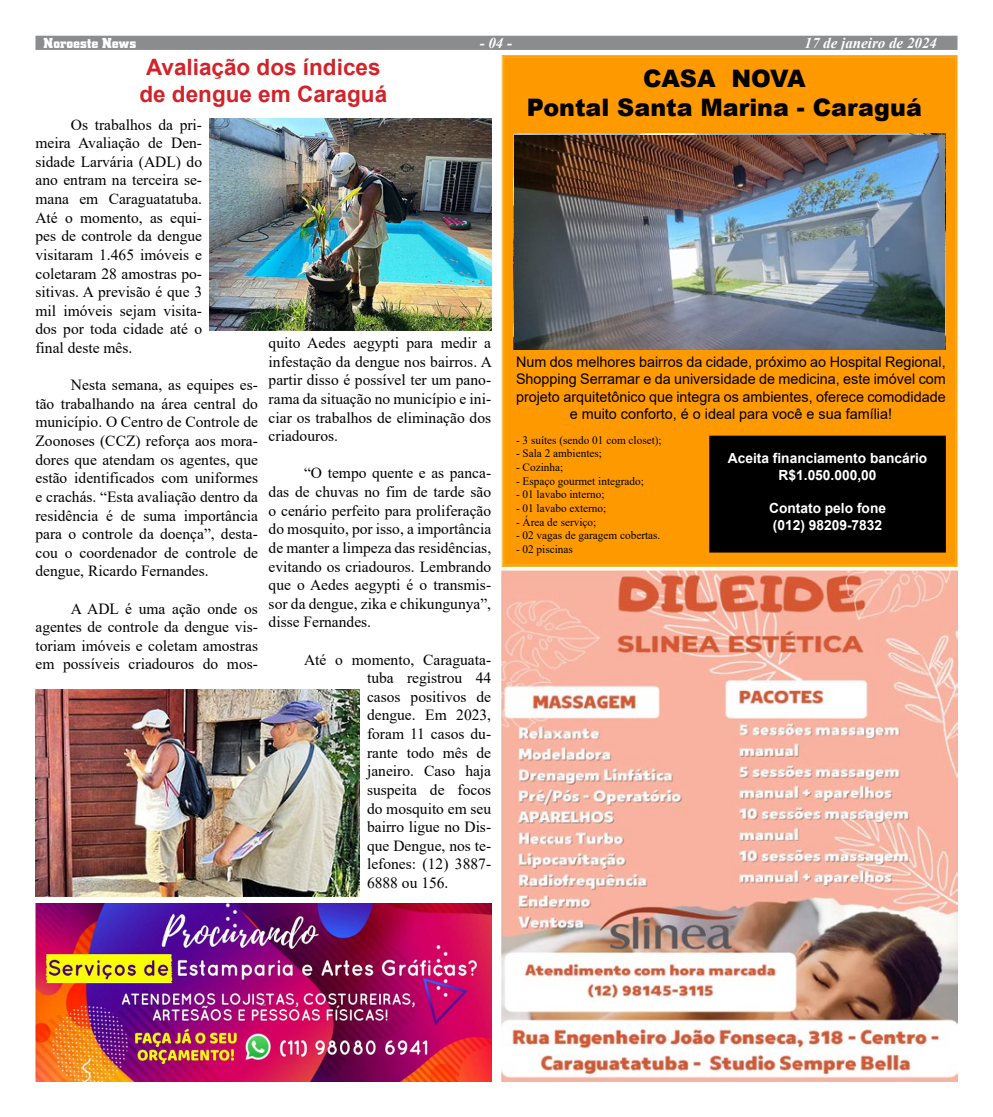
<style>
.page{position:relative;width:993px;height:1117px;background:#fff}
.page>*{position:absolute;margin:0;border:0;box-sizing:border-box;transform-origin:0 0}
.t1{font:900 24.12px/28.9px "Arial";color:#000;text-align:center}
.t2{font:700 22.5px/27px "Arial";color:#d2232a}
.t3{font:15.5px/18.6px "Times New Roman";color:#000;text-align:justify}
.t4{font:italic 700 15px "Times New Roman";color:#fff}
.t5{font:700 15px "City D";letter-spacing:.005em;color:#fff}
.t6{font:14.62px/17.5px "Arial";color:#000;text-align:center}
.t7{font:700 14px/16.8px "Arial";color:#fff;text-align:center}
.t8{font:11.38px "Times New Roman";color:#000}
</style>
<div class="page">
<div style="left:35px;top:36px;width:922px;height:14px;background:#8a8c8e"></div>
<img style="left:35px;top:903px;width:456px;height:178px">
<img style="left:501px;top:570px;width:456px;height:511px">
<div style="left:501px;top:55px;width:456px;height:512px;background:#f90"></div>
<div style="left:710px;top:437px;width:234px;height:114px;background:#000"></div>
<div style="left:709px;top:435px;width:236px;height:117px;border:2px solid #000"></div>
<img style="left:514px;top:135px;width:430px;height:214px">
<img style="left:209px;top:119px;width:282px;height:211px">
<img style="left:35px;top:689px;width:325px;height:207px">
<p class="t5" style="left:44px;top:34px;width:94px">Noroeste News</p>
<p class="t4" style="left:479px;top:32px;width:34px">- 04 -</p>
<p class="t4" style="left:804px;top:32px;width:134px">17 de janeiro de 2024</p>
<h1 class="t1" style="left:526px;top:63px;width:396px">CASA NOVA<br>Pontal Santa Marina - Caraguá</h1>
<h2 class="t2" style="left:139px;top:54px;width:249px">Avaliação dos índices de dengue em Caraguá</h2>
<p class="t3" style="left:35px;top:115px;width:168px;text-indent:35px">Os trabalhos da pri&shy;meira Avaliação de Den&shy;sidade Larvária (ADL) do ano entram na terceira se&shy;mana em Caraguatatuba.<br>Até o momento, as equi&shy;pes de controle da dengue visitaram 1.465 imóveis e coletaram 28 amostras po&shy;sitivas. A previsão é que 3 mil imóveis sejam visita&shy;dos por toda cidade até o final deste mês.</p>
<p class="t3" style="left:35px;top:375px;width:224px;text-indent:35px">Nesta semana, as equipes es&shy;tão trabalhando na área central do município. O Centro de Controle de Zoonoses (CCZ) reforça aos mora&shy;dores que atendam os agentes, que estão identificados com uniformes e crachás. “Esta avaliação dentro da residência é de suma importância para o controle da doença”, desta&shy;cou o coordenador de controle de dengue, Ricardo Fernandes.</p>
<p class="t3" style="left:35px;top:598px;width:224px;text-indent:35px">A ADL é uma ação onde os agentes de controle da dengue vis&shy;toriam imóveis e coletam amostras em possíveis criadouros do mos-</p>
<p class="t3" style="left:268px;top:333px;width:225px">quito Aedes aegypti para medir a infestação da dengue nos bairros. A partir disso é possível ter um pano&shy;rama da situação no município e ini&shy;ciar os trabalhos de eliminação dos criadouros.</p>
<p class="t3" style="left:268px;top:463px;width:224px;text-indent:35px">“O tempo quente e as panca&shy;das de chuvas no fim de tarde são o cenário perfeito para proliferação do mosquito, por isso, a importância de manter a limpeza das residências, evitando os criadouros. Lembrando que o Aedes aegypti é o transmis&shy;sor da dengue, zika e chikungunya”, disse Fernandes.</p>
<p class="t3" style="left:367px;top:649px;width:126px;text-indent:-63px">Até o momento, Caraguata&shy;tuba registrou 44 casos positivos de dengue. Em 2023, foram 11 casos du&shy;rante todo mês de janeiro. Caso haja suspeita de focos do mosquito em seu bairro ligue no Dis&shy;que Dengue, nos te&shy;lefones: (12) 3887- 6888 ou 156.</p>
<p class="t6" style="left:516px;top:353px;width:431px">Num dos melhores bairros da cidade, próximo ao Hospital Regional, Shopping Serramar e da universidade de medicina, este imóvel com projeto arquitetônico que integra os ambientes, oferece comodidade e muito conforto, é o ideal para você e sua família!</p>
<p class="t8" style="left:516px;top:431px;width:147px">- 3 suítes (sendo 01 com closet);</p>
<p class="t8" style="left:516px;top:445px;width:87px">- Sala 2 ambientes;</p>
<p class="t8" style="left:516px;top:459px;width:49px">- Cozinha;</p>
<p class="t8" style="left:516px;top:472px;width:129px">- Espaço gourmet integrado;</p>
<p class="t8" style="left:516px;top:486px;width:90px">- 01 lavabo interno;</p>
<p class="t8" style="left:516px;top:500px;width:92px">- 01 lavabo externo;</p>
<p class="t8" style="left:516px;top:514px;width:82px">- Área de serviço;</p>
<p class="t8" style="left:516px;top:527px;width:146px">- 02 vagas de garagem cobertas.</p>
<p class="t8" style="left:516px;top:541px;width:58px">- 02 piscinas</p>
<p class="t7" style="left:727px;top:449px;width:201px">Aceita financiamento bancário<br>R$1.050.000,00</p>
<p class="t7" style="left:768px;top:499px;width:118px;text-align:left">Contato pelo fone (012) 98209-7832</p>
</div>
